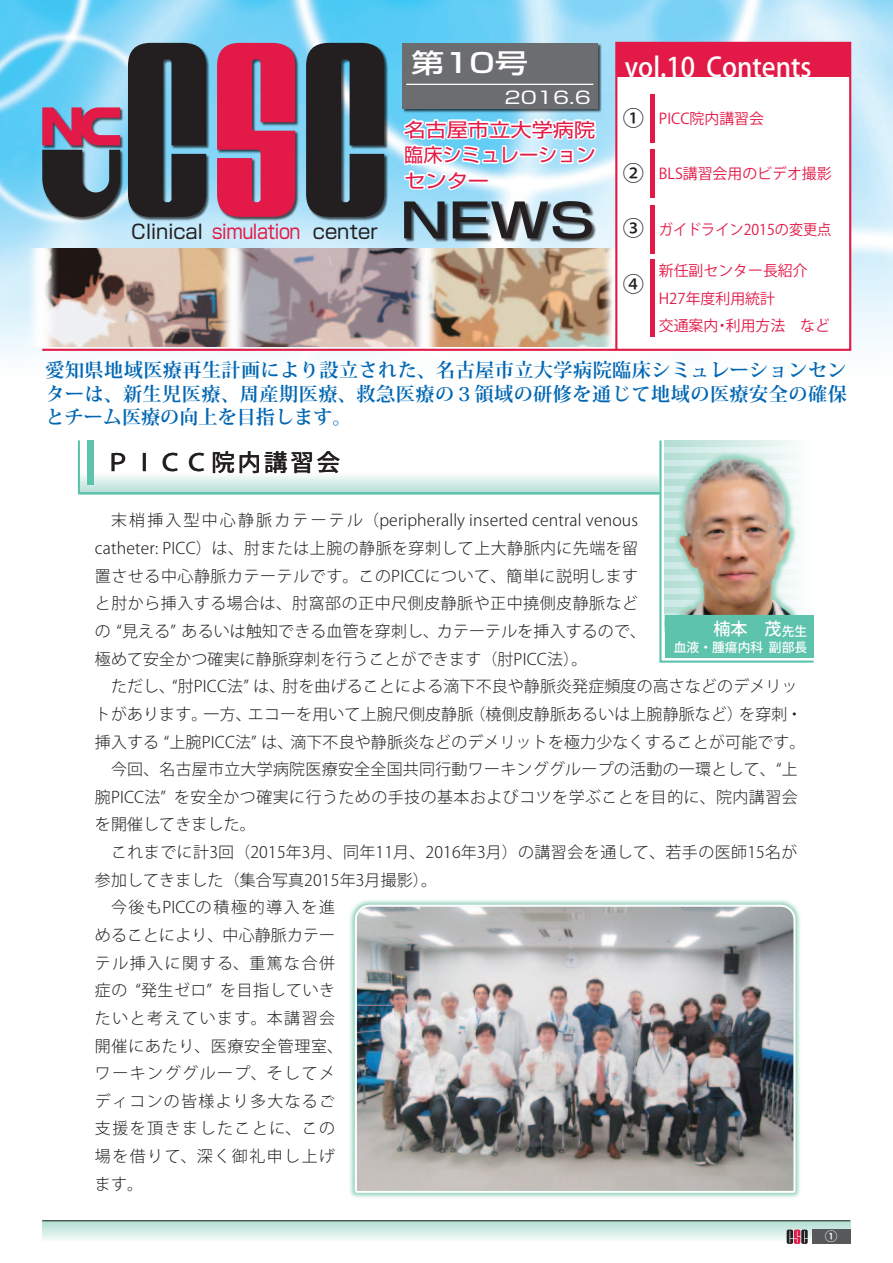
<style>
.page{position:relative;width:893px;height:1263px;background:#fff}
.page>*{position:absolute;margin:0;border:0;box-sizing:border-box;transform-origin:0 0}
.t1{font:500 46.8px "Shin Go Pro";color:#231f20;scale:1.28 1}
.t2{font:500 26.85px "Koz Go Pro";color:#fff;scale:.95 1}
.t3{font:500 26.55px "Shin Go Pro";color:#fff;scale:1.25 1}
.t4{font:500 23.4px "Koz Go Pro";letter-spacing:.125em;color:#231f20}
.t5{font:500 21.3px "Koz Go Pro";color:#231f20}
.t6{font:19.35px "Shin Go Pro";color:#231f20}
.t7{font:700 19.2px/23.4px "Koz Min Pro";letter-spacing:.025em;color:#0166b3;text-align:justify}
.t8{font:19.2px/25.5px "Shin Go Pro";color:#e31a47;text-align:justify;scale:1.11 1}
.t9{font:500 16.95px "Koz Go Pro";color:#fff}
.t10{font:16.95px "Shin Go Pro";color:#fff;scale:1.25 1}
.t11{font:300 15.9px/27.6px "Koz Go Pro";letter-spacing:.01em;color:#231f20}
.t12{font:14.85px/27.6px "Koz Go Pro";color:#e31a47}
.t13{font:14.85px "Koz Go Pro";color:#e31a47;scale:.95 1}
.t14{font:500 12.75px "Koz Go Pro";color:#fff}
.s1{color:#e31a47}
</style>
<div class="page">
<img style="left:0;top:0;width:893px;height:359px">
<img style="left:105px;top:253px;width:449px;height:94px">
<img style="left:171px;top:253px;width:125px;height:94px">
<img style="left:21px;top:249px;width:84px;height:98px">
<img style="left:554px;top:249px;width:61px;height:98px">
<img style="left:362px;top:253px;width:126px;height:94px">
<svg style="left:42px;top:1221px;width:257px;height:19px;background:#cfe7e1"></svg>
<hr style="left:42px;top:1220px;width:808px;height:1px;background:#231f20">
<hr style="left:42px;top:349px;width:574px;height:2px;background:#e31a47">
<img style="left:42px;top:42px;width:560px;height:211px">
<svg style="left:42px;top:107px;width:78px;height:110px;background:#745a6e"></svg>
<svg style="left:128px;top:43px;width:78px;height:174px;background:#2e3439"></svg>
<svg style="left:217px;top:43px;width:78px;height:174px;background:#d1315b"></svg>
<svg style="left:306px;top:43px;width:78px;height:174px;background:#2f3438"></svg>
<div style="left:402px;top:43px;width:196px;height:66px;background:#6c6d70"></div>
<hr style="left:406px;top:84px;width:187px;height:1px;background:#fff">
<svg style="left:77px;top:440px;width:737px;height:223px"></svg>
<img style="left:299px;top:900px;width:552px;height:344px">
<svg style="left:353px;top:902px;width:445px;height:293px"></svg>
<img style="left:357px;top:907px;width:436px;height:284px">
<div style="left:615px;top:42px;width:236px;height:309px;background:#fff;border:2px solid #e31a47"></div>
<div style="left:616px;top:43px;width:234px;height:34px;background:#e31a47"></div>
<div style="left:650px;top:94px;width:5px;height:49px;background:#e31a47"></div>
<div style="left:650px;top:149px;width:5px;height:49px;background:#e31a47"></div>
<div style="left:650px;top:205px;width:5px;height:49px;background:#e31a47"></div>
<div style="left:650px;top:259px;width:5px;height:77px;background:#e31a47"></div>
<div style="left:665px;top:615px;width:148px;height:42px;background:#5dc3ad"></div>
<p class="t6" style="left:131px;top:216px;width:248px">Clinical <span class="s1">simulation</span> center</p>
<h3 class="t3" style="left:411px;top:42px;width:95px">第10号</h3>
<p class="t10" style="left:505px;top:84px;width:70px">2016.6</p>
<p class="t8" style="left:404px;top:114px;width:174px">名古屋市立大学病院臨床シミュレーションセンター</p>
<h1 class="t1" style="left:400px;top:182px;width:154px">NEWS</h1>
<h2 class="t2" style="left:625px;top:50px;width:198px">vol.10 Contents</h2>
<p class="t12" style="left:659px;top:105px;width:107px">PICC院内講習会</p>
<h3 class="t5" style="left:623px;top:105px;width:23px">①</h3>
<h3 class="t5" style="left:623px;top:160px;width:23px">②</h3>
<h3 class="t5" style="left:623px;top:215px;width:23px">③</h3>
<h3 class="t5" style="left:623px;top:270px;width:23px">④</h3>
<p class="t12" style="left:659px;top:160px;width:174px">BLS講習会用のビデオ撮影</p>
<p class="t13" style="left:659px;top:219px;width:183px">ガイドライン2015の変更点</p>
<p class="t12" style="left:659px;top:257px;width:173px">新任副センター長紹介<br>H27年度利用統計<br>交通案内・利用方法　など</p>
<p class="t7" style="left:45px;top:358px;width:803px">愛知県地域医療再生計画により設立された、名古屋市立大学病院臨床シミュレーションセンターは、新生児医療、周産期医療、救急医療の３領域の研修を通じて地域の医療安全の確保とチーム医療の向上を目指します。</p>
<h3 class="t4" style="left:106px;top:448px;width:235px">ＰＩＣＣ院内講習会</h3>
<p class="t11" style="left:95px;top:507px;width:712px">　末梢挿入型中心静脈カテーテル（peripherally inserted central venous<br>catheter: PICC）は、肘または上腕の静脈を穿刺して上大静脈内に先端を留<br>置させる中心静脈カテーテルです。このPICCについて、簡単に説明します<br>と肘から挿入する場合は、肘窩部の正中尺側皮静脈や正中撓側皮静脈など<br>の “見える” あるいは触知できる血管を穿刺し、カテーテルを挿入するので、<br>極めて安全かつ確実に静脈穿刺を行うことができます（肘PICC法）。<br>　ただし、“肘PICC法” は、肘を曲げることによる滴下不良や静脈炎発症頻度の高さなどのデメリットがあります。一方、エコーを用いて上腕尺側皮静脈（橈側皮静脈あるいは上腕静脈など）を穿刺・挿入する “上腕PICC法” は、滴下不良や静脈炎などのデメリットを極力少なくすることが可能です。　今回、名古屋市立大学病院医療安全全国共同行動ワーキンググループの活動の一環として、“上腕PICC法” を安全かつ確実に行うための手技の基本およびコツを学ぶことを目的に、院内講習会を開催してきました。<br>　これまでに計3回（2015年3月、同年11月、2016年3月）の講習会を通して、若手の医師15名が参加してきました（集合写真2015年3月撮影）。<br>　今後もPICCの積極的導入を進<br>めることにより、中心静脈カテー<br>テル挿入に関する、重篤な合併<br>症の “発生ゼロ” を目指していき<br>たいと考えています。本講習会<br>開催にあたり、医療安全管理室、<br>ワーキンググループ、そしてメ<br>ディコンの皆様より多大なるご<br>支援を頂きましたことに、この<br>場を借りて、深く御礼申し上げ<br>ます。</p>
<p class="t9" style="left:697px;top:617px;width:112px">　楠本　茂<sub>先生</sub></p>
<p class="t14" style="left:674px;top:639px;width:135px">血液・腫瘍内科 副部長</p>
<p class="t14" style="left:825px;top:1228px;width:14px">①</p>
</div>
